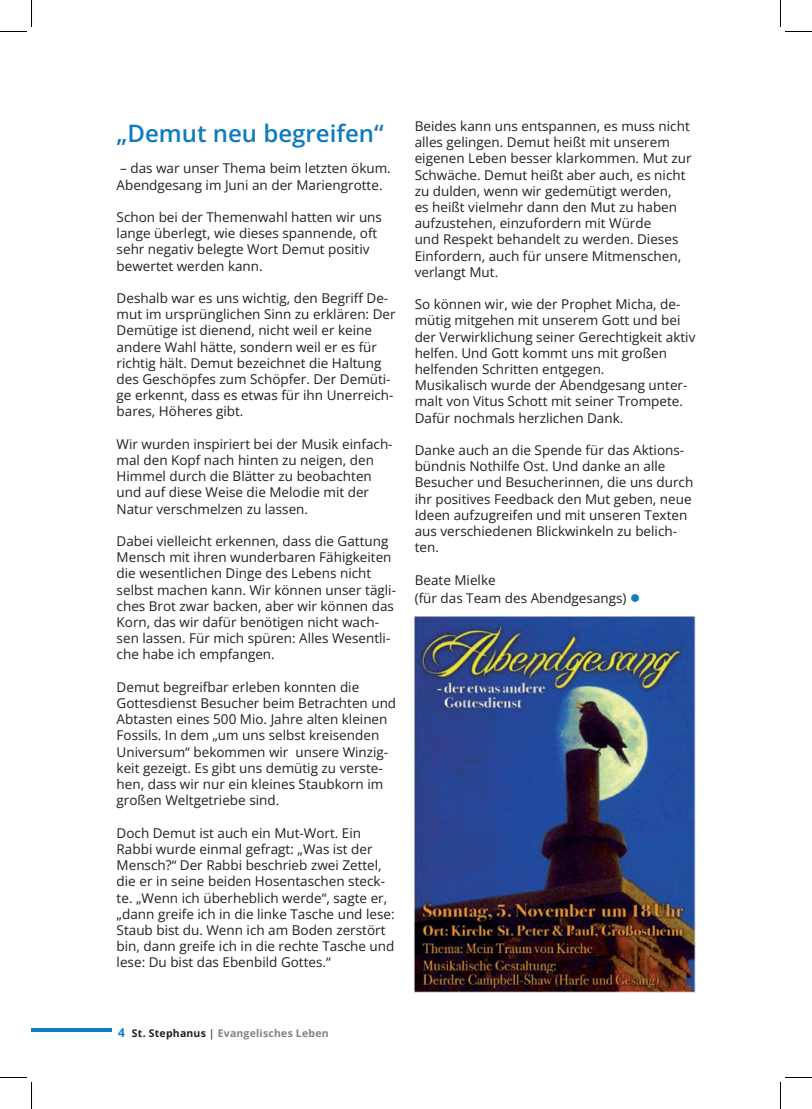
<style>
.page{position:relative;width:812px;height:1109px;background:#fff}
.page>*{position:absolute;margin:0;border:0;box-sizing:border-box;transform-origin:0 0}
.t1{font:600 24px "Open Sans";color:#107bc1}
.t2{font:13.5px/16.2px "Open Sans";color:#231f20}
.t3{font:700 10.5px "Open Sans";letter-spacing:.02em;color:#808285}
.s1{color:#107bc1}
.s2{font-size:12px;color:#107bc1}
.s3{color:#231f20}
.s4{color:#57585a}
</style>
<div class="page">
<hr style="left:32px;top:1029px;width:79px;height:3px;background:#107bc1">
<img style="left:414px;top:617px;width:281px;height:375px">
<svg style="left:0;top:0;width:32px;height:32px"></svg>
<svg style="left:0;top:1077px;width:32px;height:32px"></svg>
<svg style="left:780px;top:0;width:31px;height:32px"></svg>
<svg style="left:780px;top:1077px;width:31px;height:32px"></svg>
<h1 class="t1" style="left:116px;top:124px;width:269px">„Demut neu begreifen“</h1>
<p class="t2" style="left:117px;top:162px;width:276px">– das war unser Thema beim letzten ökum.<br>Abendgesang im Juni an der Mariengrotte.</p>
<p class="t2" style="left:117px;top:210px;width:267px">Schon bei der Themenwahl hatten wir uns lange überlegt, wie dieses spannende, oft sehr negativ belegte Wort Demut positiv bewertet werden kann.</p>
<p class="t2" style="left:117px;top:290px;width:280px">Deshalb war es uns wichtig, den Begriff De&shy;mut im ursprünglichen Sinn zu erklären: Der Demütige ist dienend, nicht weil er keine andere Wahl hätte, sondern weil er es für richtig hält. Demut bezeichnet die Haltung des Geschöpfes zum Schöpfer. Der Demüti&shy;ge erkennt, dass es etwas für ihn Unerreich&shy;bares, Höheres gibt.</p>
<p class="t2" style="left:117px;top:437px;width:277px">Wir wurden inspiriert bei der Musik einfach&shy;mal den Kopf nach hinten zu neigen, den Himmel durch die Blätter zu beobachten und auf diese Weise die Melodie mit der Natur verschmelzen zu lassen.</p>
<p class="t2" style="left:117px;top:533px;width:281px">Dabei vielleicht erkennen, dass die Gattung Mensch mit ihren wunderbaren Fähigkeiten die wesentlichen Dinge des Lebens nicht selbst machen kann. Wir können unser tägli&shy;ches Brot zwar backen, aber wir können das Korn, das wir dafür benötigen nicht wach&shy;sen lassen. Für mich spüren: Alles Wesentli&shy;che habe ich empfangen.</p>
<p class="t2" style="left:117px;top:679px;width:281px">Demut begreifbar erleben konnten die Gottesdienst Besucher beim Betrachten und Abtasten eines 500 Mio. Jahre alten kleinen Fossils. In dem „um uns selbst kreisenden Universum“ bekommen wir unsere Winzig&shy;keit gezeigt. Es gibt uns demütig zu verste&shy;hen, dass wir nur ein kleines Staubkorn im großen Weltgetriebe sind.</p>
<p class="t2" style="left:117px;top:824px;width:279px">Doch Demut ist auch ein Mut-Wort. Ein Rabbi wurde einmal gefragt: „Was ist der Mensch?“ Der Rabbi beschrieb zwei Zettel, die er in seine beiden Hosentaschen steck&shy;te. „Wenn ich überheblich werde“, sagte er, „dann greife ich in die linke Tasche und lese:<br>Staub bist du. Wenn ich am Boden zerstört bin, dann greife ich in die rechte Tasche und lese: Du bist das Ebenbild Gottes.“</p>
<p class="t2" style="left:414px;top:119px;width:278px">Beides kann uns entspannen, es muss nicht alles gelingen. Demut heißt mit unserem eigenen Leben besser klarkommen. Mut zur Schwäche. Demut heißt aber auch, es nicht zu dulden, wenn wir gedemütigt werden,<br>es heißt vielmehr dann den Mut zu haben aufzustehen, einzufordern mit Würde<br>und Respekt behandelt zu werden. Dieses Einfordern, auch für unsere Mitmenschen, verlangt Mut.</p>
<p class="t2" style="left:414px;top:298px;width:282px">So können wir, wie der Prophet Micha, de&shy;mütig mitgehen mit unserem Gott und bei der Verwirklichung seiner Gerechtigkeit aktiv helfen. Und Gott kommt uns mit großen helfenden Schritten entgegen.<br>Musikalisch wurde der Abendgesang unter&shy;malt von Vitus Schott mit seiner Trompete.<br>Dafür nochmals herzlichen Dank.</p>
<p class="t2" style="left:414px;top:442px;width:280px">Danke auch an die Spende für das Aktions&shy;bündnis Nothilfe Ost. Und danke an alle Besucher und Besucherinnen, die uns durch ihr positives Feedback den Mut geben, neue Ideen aufzugreifen und mit unseren Texten aus verschiedenen Blickwinkeln zu belich&shy;ten.</p>
<p class="t2" style="left:414px;top:572px;width:227px;line-height:18px">Beate Mielke<br>(für das Team des Abendgesangs) <span class="s1">●</span></p>
<p class="t3" style="left:118px;top:1028px;width:212px"><span class="s2">4</span> <span class="s3">St. Stephanus</span> <span class="s4">|</span> Evangelisches Leben</p>
</div>
